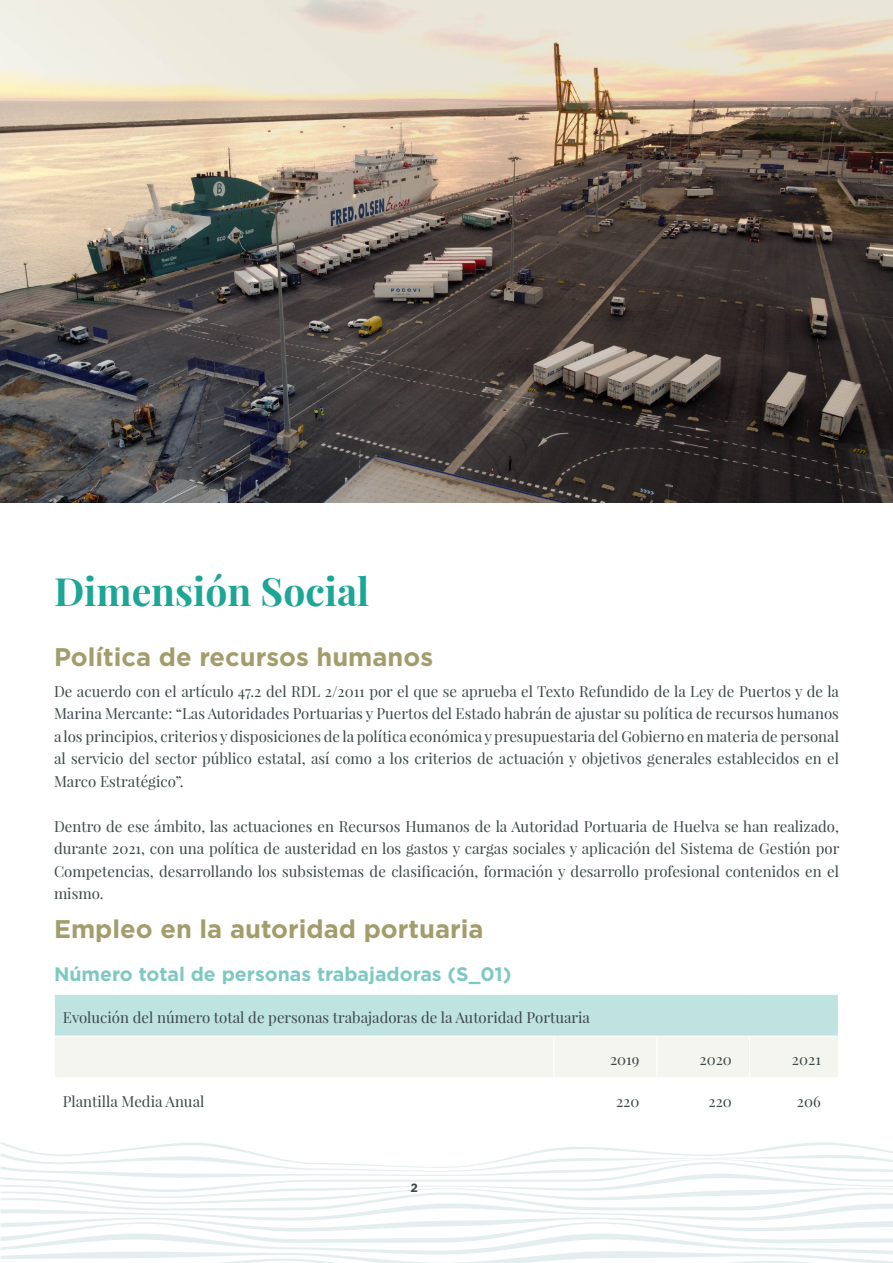
<style>
.page{position:relative;width:893px;height:1263px;background:#fff}
.page>*{position:absolute;margin:0;border:0;box-sizing:border-box;transform-origin:0 0}
.Titulo_1{font:700 39px "Playfair Display";color:#1da695}
.Titulo_2{font:700 25.5px "Gotham Pro";color:#a39d6c}
.Titulo_3{font:700 19.5px "Gotham Pro";color:#7ec8c4}
.Texto{font:15px/22.5px "Playfair Display";color:#3c4748;text-align:justify}
.texto_tabla{font:15px "Playfair Display";color:#3c4748}
.texto_tabla_-_DERECH{font:15px "Playfair Display";color:#3c4748}
.t1{font:700 12px "Gotham Pro";color:#3c4748}
</style>
<div class="page">
<svg style="left:0;top:1142px;width:893px;height:121px"></svg>
<div style="left:54px;top:994px;width:784px;height:42px;background:#bee3e1"></div>
<div style="left:55px;top:1037px;width:783px;height:40px;background:#f5f5ef"></div>
<hr style="left:553px;top:1036px;width:1px;height:42px;background:#fff">
<hr style="left:657px;top:1036px;width:1px;height:42px;background:#fff">
<hr style="left:749px;top:1036px;width:1px;height:42px;background:#fff">
<hr style="left:54px;top:994px;width:500px;height:1px;background:#fff">
<hr style="left:54px;top:995px;width:1px;height:41px;background:#fff">
<hr style="left:554px;top:994px;width:103px;height:1px;background:#fff">
<hr style="left:657px;top:994px;width:92px;height:1px;background:#fff">
<hr style="left:749px;top:994px;width:90px;height:1px;background:#fff">
<img style="left:0;top:0;width:893px;height:502px">
<p class="Titulo_1" style="left:54px;top:567px;width:317px">Dimensión Social</p>
<p class="Titulo_2" style="left:54px;top:642px;width:381px">Política de recursos humanos</p>
<p class="Texto" style="left:54px;top:680px;width:787px">De acuerdo con el artículo 47.2 del RDL 2/2011 por el que se aprueba el Texto Refundido de la Ley de Puertos y de la Marina Mercante: “Las Autoridades Portuarias y Puertos del Estado habrán de ajustar su política de recursos humanos a los principios, criterios y disposiciones de la política económica y presupuestaria del Gobierno en materia de personal al servicio del sector público estatal, así como a los criterios de actuación y objetivos generales establecidos en el Marco Estratégico”.</p>
<p class="Texto" style="left:54px;top:815px;width:787px">Dentro de ese ámbito, las actuaciones en Recursos Humanos de la Autoridad Portuaria de Huelva se han realizado, durante 2021, con una política de austeridad en los gastos y cargas sociales y aplicación del Sistema de Gestión por Competencias, desarrollando los subsistemas de clasificación, formación y desarrollo profesional contenidos en el mismo.</p>
<p class="Titulo_2" style="left:54px;top:914px;width:431px">Empleo en la autoridad portuaria</p>
<p class="Titulo_3" style="left:54px;top:963px;width:459px">Número total de personas trabajadoras (S_01)</p>
<p class="texto_tabla" style="left:63px;top:1008px;width:529px">Evolución del número total de personas trabajadoras de la Autoridad Portuaria</p>
<p class="texto_tabla_-_DERECH" style="left:610px;top:1050px;width:31px">2019</p>
<p class="texto_tabla_-_DERECH" style="left:700px;top:1050px;width:34px">2020</p>
<p class="texto_tabla_-_DERECH" style="left:792px;top:1050px;width:30px">2021</p>
<p class="texto_tabla" style="left:63px;top:1092px;width:143px">Plantilla Media Anual</p>
<p class="texto_tabla_-_DERECH" style="left:616px;top:1092px;width:25px">220</p>
<p class="texto_tabla_-_DERECH" style="left:709px;top:1092px;width:25px">220</p>
<p class="texto_tabla_-_DERECH" style="left:797px;top:1092px;width:25px">206</p>
<p class="t1" style="left:410px;top:1180px;width:9px">2</p>
</div>
